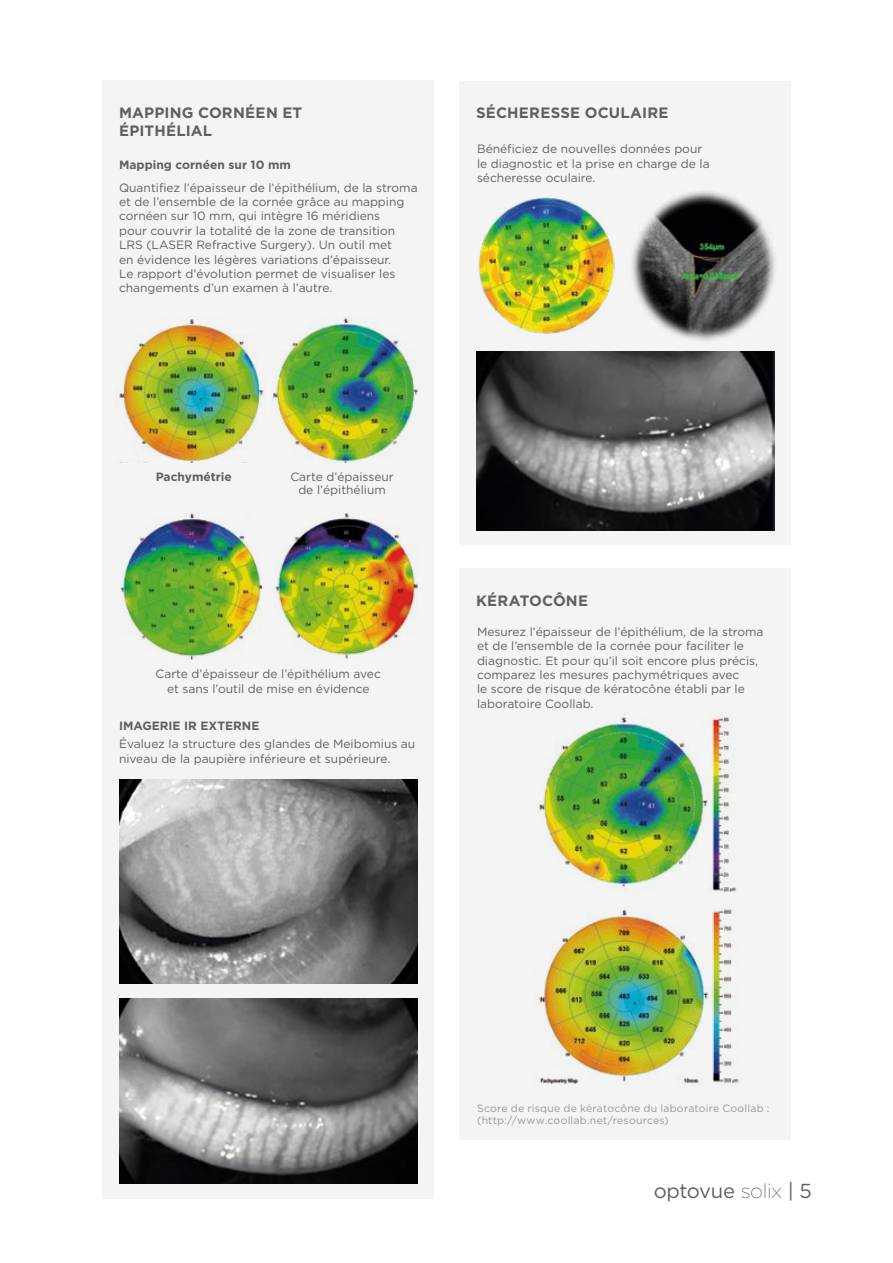
<style>
.page{position:relative;width:893px;height:1263px;background:#fff}
.page>*{position:absolute;margin:0;border:0;box-sizing:border-box;transform-origin:0 0}
.t1{font:20.25px "Gotham";letter-spacing:-.02em;color:#5f6060}
.t2{font:700 15px/18px "Gotham";letter-spacing:.015em;color:#5f6060}
.t3{font:12px/14.4px "Gotham";color:#5f6060}
.t4{font:700 12px "Gotham";color:#5f6060}
.t5{font:10.5px/12.6px "Gotham";letter-spacing:.02em;color:#969798}
.s1{font-family:"Gotham Ex";font-weight:300}
</style>
<div class="page">
<div style="left:102px;top:81px;width:332px;height:1118px;background:#f4f4f4"></div>
<div style="left:460px;top:81px;width:331px;height:463px;background:#f4f4f4"></div>
<div style="left:460px;top:568px;width:331px;height:572px;background:#f4f4f4"></div>
<img style="left:478px;top:198px;width:137px;height:136px">
<img style="left:631px;top:190px;width:144px;height:151px">
<img style="left:476px;top:352px;width:298px;height:178px">
<img style="left:537px;top:716px;width:200px;height:177px">
<img style="left:539px;top:906px;width:200px;height:178px">
<img style="left:119px;top:316px;width:145px;height:146px">
<img style="left:272px;top:318px;width:147px;height:145px">
<img style="left:119px;top:513px;width:143px;height:147px">
<img style="left:275px;top:513px;width:143px;height:146px">
<img style="left:120px;top:779px;width:297px;height:204px">
<img style="left:120px;top:998px;width:297px;height:186px">
<p class="t2" style="left:119px;top:103px;width:185px">MAPPING CORNÉEN ET<br>ÉPITHÉLIAL</p>
<p class="t4" style="left:119px;top:158px;width:173px">Mapping cornéen sur 10 mm</p>
<p class="t3" style="left:119px;top:180px;width:300px">Quantifiez l’épaisseur de l’épithélium, de la stroma et de l’ensemble de la cornée grâce au mapping cornéen sur 10 mm, qui intègre 16 méridiens<br>pour couvrir la totalité de la zone de transition LRS (LASER Refractive Surgery). Un outil met<br>en évidence les légères variations d’épaisseur.<br>Le rapport d’évolution permet de visualiser les changements d’un examen à l’autre.</p>
<p class="t2" style="left:476px;top:104px;width:194px">SÉCHERESSE OCULAIRE</p>
<p class="t3" style="left:477px;top:142px;width:234px">Bénéficiez de nouvelles données pour le diagnostic et la prise en charge de la sécheresse oculaire.</p>
<p class="t4" style="left:156px;top:469px;width:78px">Pachymétrie</p>
<p class="t3" style="left:290px;top:469px;width:105px;line-height:13.5px;text-align:center">Carte d’épaisseur de l’épithélium</p>
<p class="t3" style="left:156px;top:666px;width:227px;text-align:center">Carte d’épaisseur de l’épithélium avec et sans l’outil de mise en évidence</p>
<p class="t4" style="left:119px;top:719px;width:142px">IMAGERIE IR EXTERNE</p>
<p class="t3" style="left:119px;top:737px;width:298px">Évaluez la structure des glandes de Meibomius au niveau de la paupière inférieure et supérieure.</p>
<p class="t2" style="left:476px;top:591px;width:114px">KÉRATOCÔNE</p>
<p class="t3" style="left:477px;top:624px;width:288px">Mesurez l’épaisseur de l’épithélium, de la stroma et de l’ensemble de la cornée pour faciliter le diagnostic. Et pour qu’il soit encore plus précis, comparez les mesures pachymétriques avec<br>le score de risque de kératocône établi par le laboratoire Coollab.</p>
<p class="t5" style="left:477px;top:1101px;width:294px">Score de risque de kératocône du laboratoire Coollab : (http://www.coollab.net/resources)</p>
<h1 class="t1" style="left:654px;top:1179px;width:160px">optovue <span class="s1">solix</span> | 5</h1>
</div>
